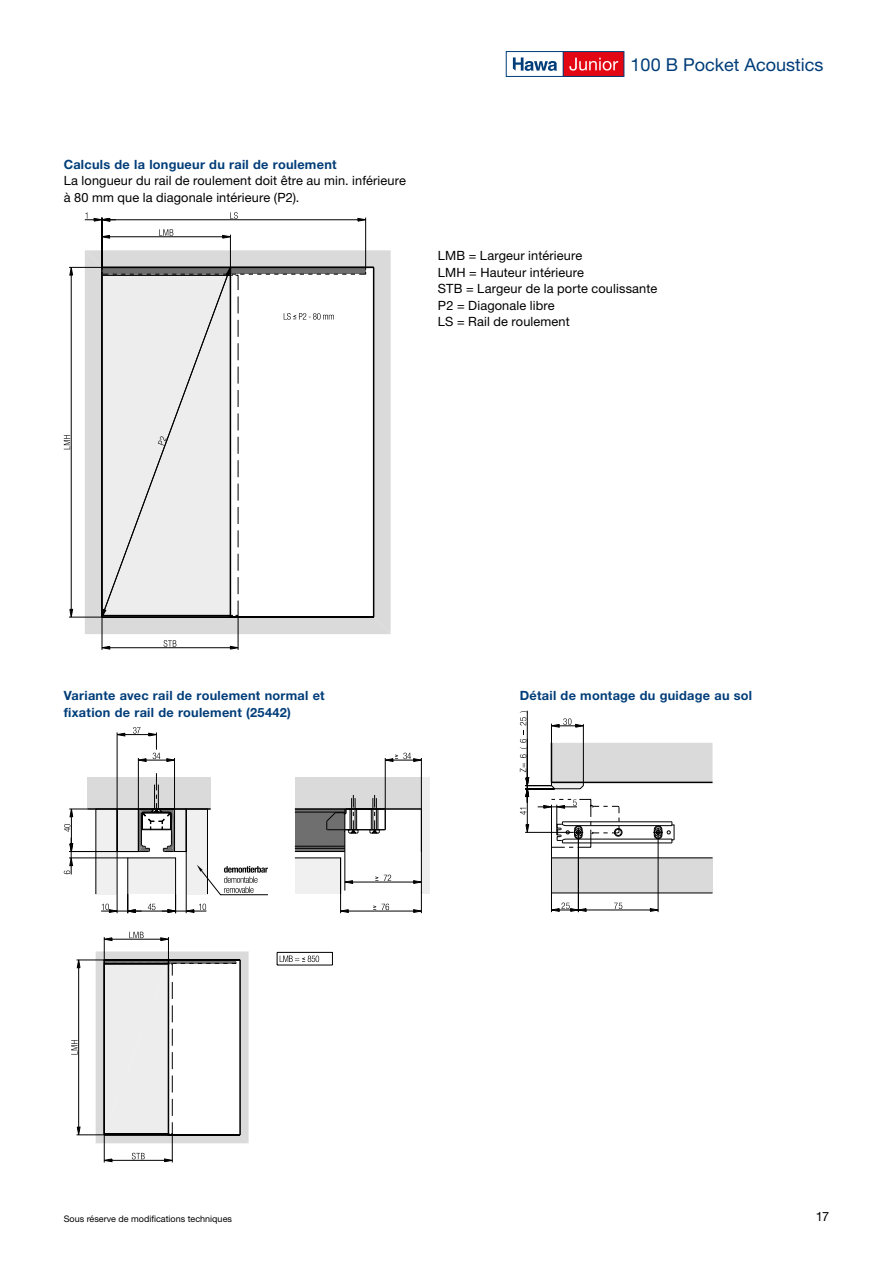
<style>
.page{position:relative;width:893px;height:1263px;background:#fff}
.page>*{position:absolute;margin:0;border:0;box-sizing:border-box;transform-origin:0 0}
.t1{font:17.85px "Helvetica Neue LT Std";color:#003d79}
.t2{font:12.75px/16.5px "Helvetica Neue LT Std";letter-spacing:.01em;color:#000}
.t3{font:700 12.75px "Helvetica Neue LT Std";letter-spacing:.02em;color:#003d79}
.t4{font:700 12.75px "Helvetica Neue LT Std";color:#000}
.t5{font:9px "Helvetica Neue LT Std";color:#000}
.s1{font-weight:700;font-size:12.75px}
</style>
<div class="page">
<svg style="left:366px;top:250px;width:25px;height:384px;background:#d6d6d6"></svg>
<svg style="left:69px;top:217px;width:297px;height:433px"></svg>
<svg style="left:69px;top:609px;width:4px;height:11px"></svg>
<svg style="left:69px;top:264px;width:4px;height:12px"></svg>
<svg style="left:64px;top:435px;width:6px;height:14px"></svg>
<hr style="left:71px;top:275px;width:1px;height:334px;background:#000">
<svg style="left:99px;top:235px;width:11px;height:4px"></svg>
<svg style="left:222px;top:235px;width:12px;height:4px"></svg>
<svg style="left:159px;top:229px;width:14px;height:7px"></svg>
<hr style="left:110px;top:236px;width:113px;height:1px;background:#000">
<svg style="left:357px;top:218px;width:10px;height:4px"></svg>
<svg style="left:230px;top:212px;width:8px;height:7px"></svg>
<hr style="left:110px;top:219px;width:248px;height:1px;background:#000">
<svg style="left:85px;top:212px;width:31px;height:10px"></svg>
<svg style="left:99px;top:646px;width:11px;height:4px"></svg>
<svg style="left:230px;top:646px;width:11px;height:4px"></svg>
<svg style="left:164px;top:640px;width:12px;height:7px"></svg>
<hr style="left:110px;top:647px;width:120px;height:1px;background:#000">
<svg style="left:101px;top:264px;width:273px;height:356px"></svg>
<svg style="left:520px;top:711px;width:193px;height:201px"></svg>
<div style="left:421px;top:777px;width:9px;height:117px;background:#ededed"></div>
<hr style="left:385px;top:758px;width:1px;height:51px;background:#000">
<hr style="left:421px;top:758px;width:1px;height:51px;background:#000">
<hr style="left:117px;top:732px;width:1px;height:77px;background:#000">
<hr style="left:138px;top:758px;width:1px;height:52px;background:#000">
<hr style="left:174px;top:758px;width:1px;height:52px;background:#000">
<svg style="left:384px;top:753px;width:38px;height:9px"></svg>
<svg style="left:116px;top:727px;width:58px;height:35px"></svg>
<svg style="left:64px;top:773px;width:358px;height:389px"></svg>
<svg style="left:506px;top:51px;width:118px;height:26px"></svg>
<h1 class="t1" style="left:631px;top:54px;width:194px">100 B Pocket Acoustics</h1>
<p class="t3" style="left:64px;top:156px;width:274px">Calculs de la longueur du rail de roulement</p>
<p class="t2" style="left:64px;top:172px;width:344px">La longueur du rail de roulement doit être au min. inférieure à 80 mm que la diagonale intérieure (P2).</p>
<p class="t2" style="left:438px;top:247px;width:221px">LMB = Largeur intérieure<br>LMH = Hauteur intérieure<br>STB = Largeur de la porte coulissante<br>P2 = Diagonale libre<br>LS = Rail de roulement</p>
<p class="t3" style="left:64px;top:688px;width:262px">Variante avec rail de roulement normal et</p>
<p class="t3" style="left:520px;top:688px;width:234px">Détail de montage du guidage au sol</p>
<p class="t3" style="left:64px;top:704px;width:229px">fixation de rail de roulement (25442)</p>
<p class="t5" style="left:61px;top:1213px;width:173px"><span class="s1">98</span>Sous réserve de modifications techniques</p>
<p class="t2" style="left:816px;top:1208px;width:15px">17</p>
<p class="t5" style="left:64px;top:1214px;width:170px">Sous réserve de modifications techniques</p>
<p class="t4" style="left:815px;top:1210px;width:16px">93</p>
</div>
